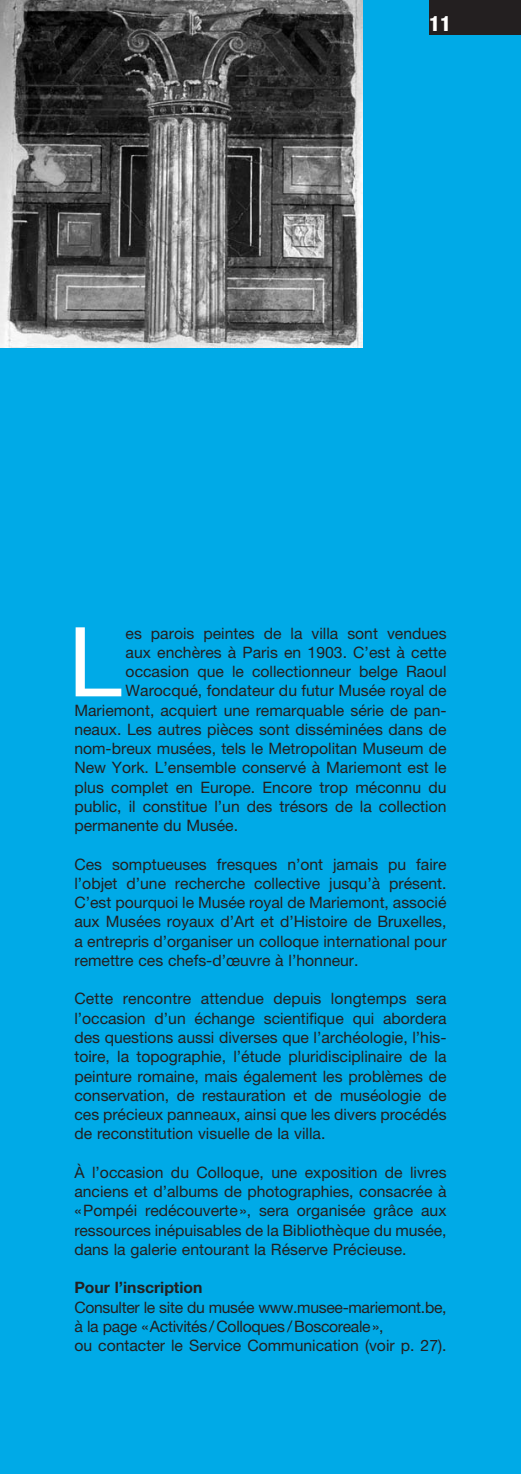
<style>
.page{position:relative;width:521px;height:1474px;background:#fff}
.page>*{position:absolute;margin:0;border:0;box-sizing:border-box;transform-origin:0 0}
.t1{font:96.6px "Helvetica Neue";color:#fff}
.t2{font:800 condensed 21px "Helvetica Neue";color:#fff}
.t3{font:15.75px/19.2px "Helvetica Neue";color:#231f20;text-align:justify}
.t4{font:15.75px/19.2px "Helvetica Neue";letter-spacing:-.02em;color:#231f20}
.t5{font:700 15.75px "Helvetica Neue";color:#231f20}
</style>
<div class="page">
<div style="left:0;top:0;width:521px;height:1473px;background:#00aae7"></div>
<div style="left:429px;top:0;width:92px;height:35px;background:#231f20"></div>
<img style="left:0;top:0;width:363px;height:347px">
<h2 class="t2" style="left:429px;top:16px;width:23px">11</h2>
<h1 class="t1" style="left:68px;top:627px;width:55px">L</h1>
<p class="t3" style="left:126px;top:625px;width:322px">es parois peintes de la villa sont vendues</p>
<p class="t3" style="left:126px;top:644px;width:322px">aux enchères à Paris en 1903. C’est à cette</p>
<p class="t3" style="left:126px;top:663px;width:322px">occasion que le collectionneur belge Raoul</p>
<p class="t3" style="left:126px;top:682px;width:322px">Warocqué, fondateur du futur Musée royal de</p>
<p class="t3" style="left:74px;top:702px;width:374px">Mariemont, acquiert une remarquable série de pan-</p>
<p class="t3" style="left:74px;top:721px;width:374px">neaux. Les autres pièces sont disséminées dans de</p>
<p class="t3" style="left:74px;top:740px;width:374px">nom-breux musées, tels le Metropolitan Museum de</p>
<p class="t3" style="left:74px;top:759px;width:374px">New York. L’ensemble conservé à Mariemont est le</p>
<p class="t3" style="left:74px;top:779px;width:374px">plus complet en Europe. Encore trop méconnu du</p>
<p class="t3" style="left:74px;top:798px;width:374px">public, il constitue l’un des trésors de la collection</p>
<p class="t3" style="left:74px;top:817px;width:165px">permanente du Musée.</p>
<p class="t3" style="left:74px;top:856px;width:374px">Ces somptueuses fresques n’ont jamais pu faire l’objet d’une recherche collective jusqu’à présent.<br>C’est pourquoi le Musée royal de Mariemont, associé aux Musées royaux d’Art et d’Histoire de Bruxelles, a entrepris d’organiser un colloque international pour remettre ces chefs-d’œuvre à l’honneur.</p>
<p class="t3" style="left:74px;top:990px;width:374px">Cette rencontre attendue depuis longtemps sera l’occasion d’un échange scientifique qui abordera des questions aussi diverses que l’archéologie, l’his&shy;toire, la topographie, l’étude pluridisciplinaire de la peinture romaine, mais également les problèmes de conservation, de restauration et de muséologie de ces précieux panneaux, ainsi que les divers procédés de reconstitution visuelle de la villa.</p>
<p class="t3" style="left:74px;top:1164px;width:374px">À l’occasion du Colloque, une exposition de livres anciens et d’albums de photographies, consacrée à «Pompéi redécouverte», sera organisée grâce aux ressources inépuisables de la Bibliothèque du musée, dans la galerie entourant la Réserve Précieuse.</p>
<p class="t5" style="left:74px;top:1282px;width:130px">Pour l’inscription</p>
<p class="t4" style="left:74px;top:1298px;width:374px">Consulter le site du musée www.musee-mariemont.be, à la page «Activités/Colloques/Boscoreale»,<br>ou contacter le Service Communication (voir p. 27).</p>
</div>
